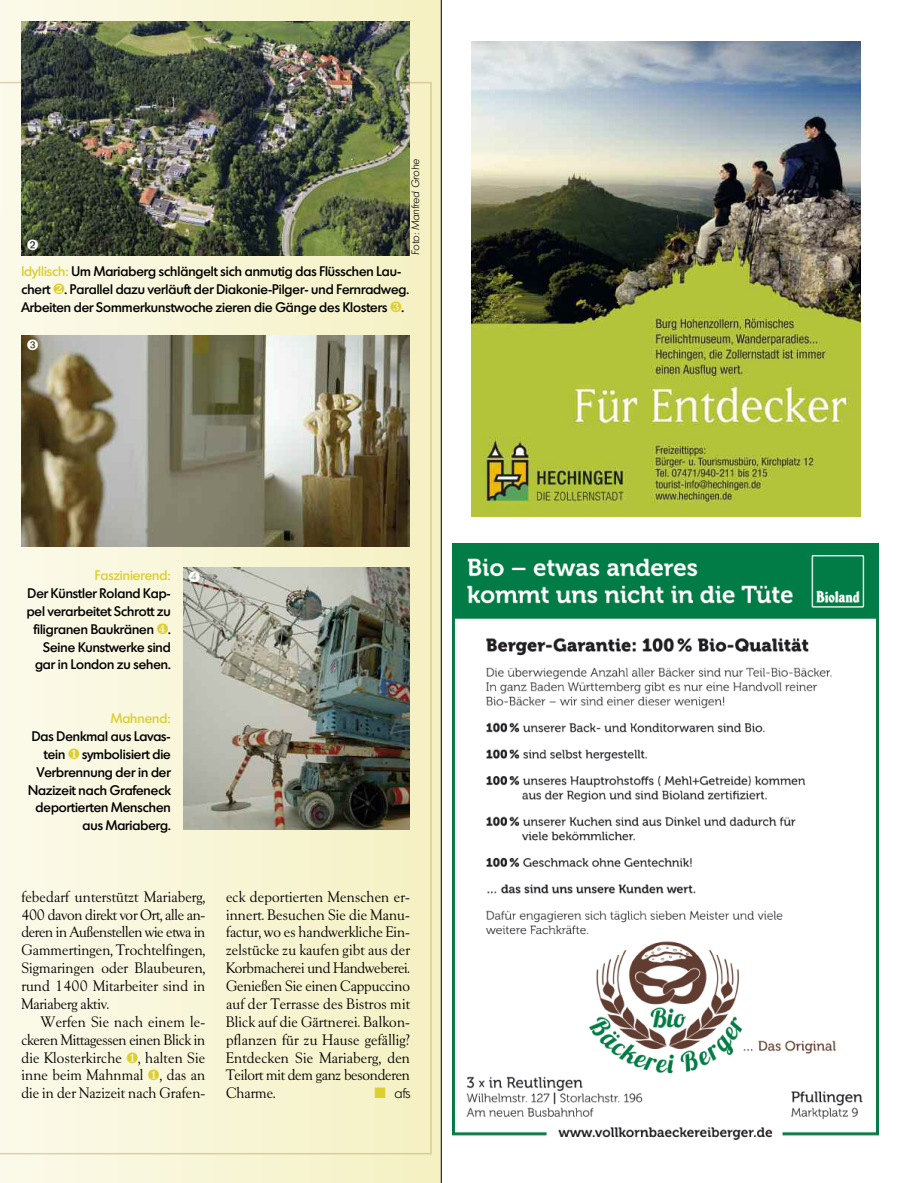
<style>
.page{position:relative;width:906px;height:1183px;background:#fff}
.page>*{position:absolute;margin:0;border:0;box-sizing:border-box;transform-origin:0 0}
.t1{font:14.7px/17.9px "Goudx";letter-spacing:.01em;color:#000;text-align:justify}
.t2{font:500 13.5px/17.9px "Montreal";color:#000;text-align:right}
.t3{font:500 13.5px "Montreal";color:#dbcf32}
.t4{font:300 13.5px "Montreal";color:#000}
.t5{font:italic 300 10.5px "Montreal";color:#000}
.s1{color:#dbcf32}
</style>
<div class="page">
<div style="left:0;top:0;width:441px;height:1182px;background:linear-gradient(to right,#fbf9e9,#f4f0c2)"></div>
<img style="left:0;top:82px;width:432px;height:1072px">
<img style="left:184px;top:567px;width:226px;height:262px">
<hr style="left:441px;top:0;width:1px;height:1182px;background:#000">
<img style="left:0;top:85px;width:1px;height:128px">
<img style="left:21px;top:21px;width:389px;height:234px">
<img style="left:21px;top:335px;width:389px;height:211px">
<img style="left:471px;top:41px;width:389px;height:476px">
<img style="left:453px;top:543px;width:425px;height:595px">
<svg style="left:189px;top:570px;width:11px;height:11px"></svg>
<svg style="left:27px;top:339px;width:11px;height:11px"></svg>
<svg style="left:27px;top:240px;width:11px;height:10px"></svg>
<p class="t5" style="left:409px;top:255px;width:97px;rotate:-90deg">Foto: Manfred Grohe</p>
<p class="t2" style="left:21px;top:263px;width:389px;text-align:left"><span class="s1">Idyllisch:</span> Um Mariaberg schlängelt sich anmutig das Flüsschen Lau&shy;chert <span class="s1">❷</span>. Parallel dazu verläuft der Diakonie-Pilger- und Fernradweg.<br>Arbeiten der Sommerkunstwoche zieren die Gänge des Klosters <span class="s1">❸</span>.</p>
<p class="t3" style="left:95px;top:567px;width:77px">Faszinierend:</p>
<p class="t2" style="left:27px;top:584px;width:146px">Der Künstler Roland Kap&shy;pel verarbeitet Schrott zu filigranen Baukränen <span class="s1">❹</span>.<br>Seine Kunstwerke sind gar in London zu sehen.</p>
<p class="t3" style="left:111px;top:710px;width:61px">Mahnend:</p>
<p class="t2" style="left:28px;top:727px;width:144px">Das Denkmal aus Lavas&shy;tein <span class="s1">❶</span> symbolisiert die<br>Verbrennung der in der<br>Nazizeit nach Grafeneck deportierten Menschen aus Mariaberg.</p>
<p class="t1" style="left:21px;top:887px;width:185px">febedarf unterstützt Mariaberg, 400 davon direkt vor Ort, alle an&shy;deren in Außenstellen wie etwa in Gammertingen, Trochtelfingen, Sigmaringen oder Blaubeuren, rund 1400 Mitarbeiter sind in Mariaberg aktiv.</p>
<p class="t1" style="left:21px;top:1012px;width:185px;text-indent:19px">Werfen Sie nach einem le&shy;ckeren Mittagessen einen Blick in die Klosterkirche <span class="s1">❶</span>, halten Sie inne beim Mahnmal <span class="s1">❶</span>, das an die in der Nazizeit nach Grafen-</p>
<p class="t1" style="left:226px;top:887px;width:185px">eck deportierten Menschen er&shy;innert. Besuchen Sie die Manu&shy;factur, wo es handwerkliche Ein&shy;zelstücke zu kaufen gibt aus der Korbmacherei und Handweberei.<br>Genießen Sie einen Cappuccino auf der Terrasse des Bistros mit Blick auf die Gärtnerei. Balkon&shy;pflanzen für zu Hause gefällig?<br>Entdecken Sie Mariaberg, den Teilort mit dem ganz besonderen Charme.</p>
<p class="t4" style="left:374px;top:1085px;width:38px"><span class="s1">■</span> afs</p>
</div>
